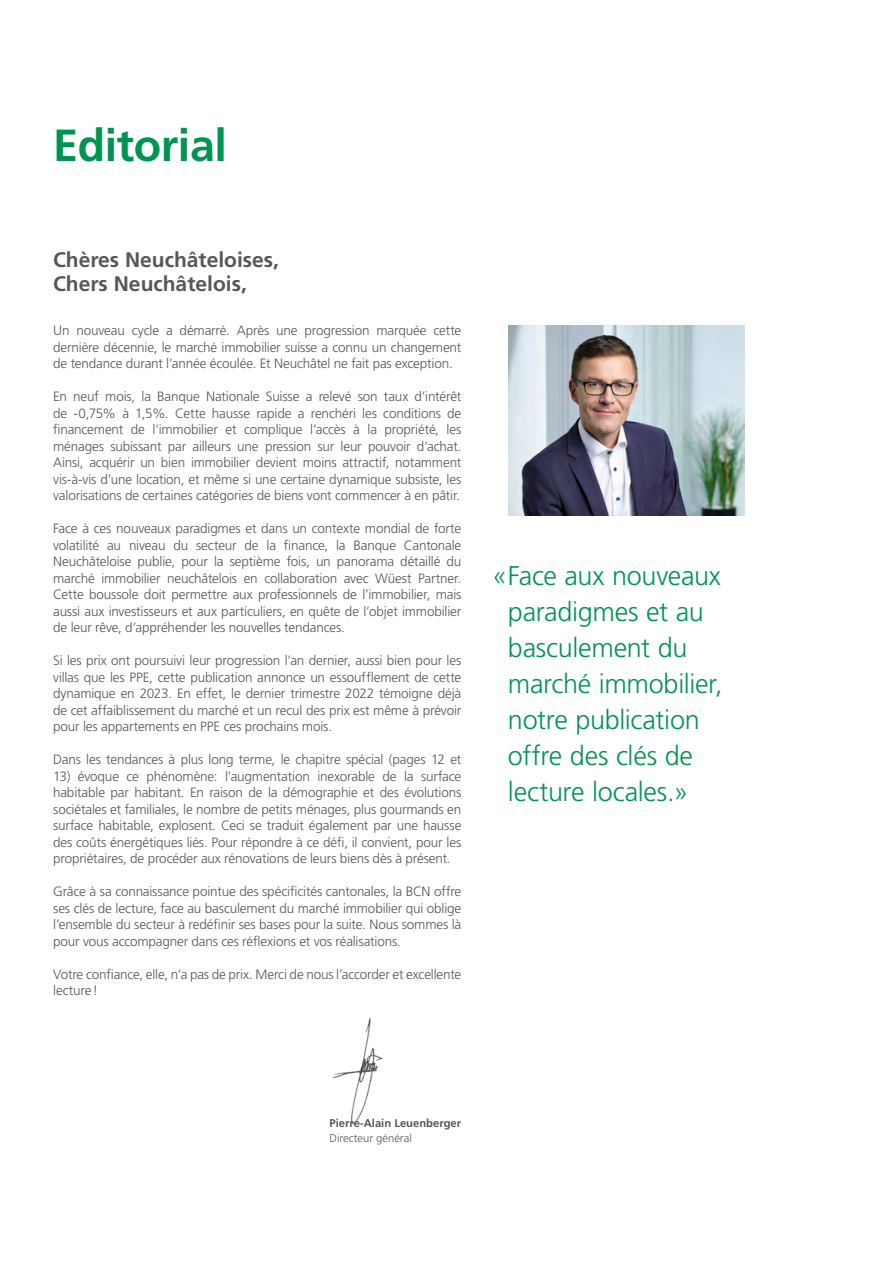
<style>
.page{position:relative;width:893px;height:1263px;background:#fff}
.page>*{position:absolute;margin:0;border:0;box-sizing:border-box;transform-origin:0 0}
.t1{font:700 45px "Frutiger LT Std";letter-spacing:-.01em;color:#009453}
.t2{font:300 27px/36px "Frutiger LT Std";letter-spacing:-.01em;color:#009453}
.t3{font:700 21px/24px "Frutiger LT Std";color:#575756}
.t4{font:300 13.5px/16.5px "Frutiger LT Std";letter-spacing:-.01em;color:#575756;text-align:justify}
.t5{font:700 11.25px "Frutiger LT Std";color:#575756}
.t6{font:300 11.25px "Frutiger LT Std";color:#575756}
</style>
<div class="page">
<img style="left:508px;top:325px;width:236px;height:191px">
<img style="left:332px;top:1017px;width:51px;height:108px">
<h1 class="t1" style="left:53px;top:119px;width:175px">Editorial</h1>
<h3 class="t3" style="left:53px;top:247px;width:227px">Chères Neuchâteloises,<br>Chers Neuchâtelois,</h3>
<p class="t4" style="left:53px;top:323px;width:410px">Un nouveau cycle a démarré. Après une progression marquée cette dernière décennie, le marché immobilier suisse a connu un changement de tendance durant l’année écoulée. Et Neuchâtel ne fait pas exception.</p>
<p class="t4" style="left:53px;top:389px;width:410px">En neuf mois, la Banque Nationale Suisse a relevé son taux d’intérêt de -0,75% à 1,5%. Cette hausse rapide a renchéri les conditions de financement de l’immobilier et complique l’accès à la propriété, les ménages subissant par ailleurs une pression sur leur pouvoir d’achat.<br>Ainsi, acquérir un bien immobilier devient moins attractif, notamment vis-à-vis d’une location, et même si une certaine dynamique subsiste, les valorisations de certaines catégories de biens vont commencer à en pâtir.</p>
<p class="t4" style="left:53px;top:521px;width:410px">Face à ces nouveaux paradigmes et dans un contexte mondial de forte volatilité au niveau du secteur de la finance, la Banque Cantonale Neuchâteloise publie, pour la septième fois, un panorama détaillé du marché immobilier neuchâtelois en collaboration avec Wüest Partner.<br>Cette boussole doit permettre aux professionnels de l’immobilier, mais aussi aux investisseurs et aux particuliers, en quête de l’objet immobilier de leur rêve, d’appréhender les nouvelles tendances.</p>
<p class="t4" style="left:53px;top:653px;width:410px">Si les prix ont poursuivi leur progression l’an dernier, aussi bien pour les villas que les PPE, cette publication annonce un essoufflement de cette dynamique en 2023. En effet, le dernier trimestre 2022 témoigne déjà de cet affaiblissement du marché et un recul des prix est même à prévoir pour les appartements en PPE ces prochains mois.</p>
<p class="t4" style="left:53px;top:752px;width:410px">Dans les tendances à plus long terme, le chapitre spécial (pages 12 et</p>
<p class="t4" style="left:53px;top:768px;width:410px">13) évoque ce phénomène: l’augmentation inexorable de la surface habitable par habitant. En raison de la démographie et des évolutions sociétales et familiales, le nombre de petits ménages, plus gourmands en surface habitable, explosent. Ceci se traduit également par une hausse des coûts énergétiques liés. Pour répondre à ce défi, il convient, pour les propriétaires, de procéder aux rénovations de leurs biens dès à présent.</p>
<p class="t4" style="left:53px;top:884px;width:410px">Grâce à sa connaissance pointue des spécificités cantonales, la BCN offre ses clés de lecture, face au basculement du marché immobilier qui oblige l’ensemble du secteur à redéfinir ses bases pour la suite. Nous sommes là pour vous accompagner dans ces réflexions et vos réalisations.</p>
<p class="t4" style="left:53px;top:966px;width:410px">Votre confiance, elle, n’a pas de prix. Merci de nous l’accorder et excellente lecture!</p>
<h2 class="t2" style="left:508px;top:558px;width:216px;text-indent:-16px">«Face aux nouveaux paradigmes et au basculement du marché immobilier, notre publication offre des clés de lecture locales.»</h2>
<p class="t5" style="left:330px;top:1116px;width:133px">Pierre-Alain Leuenberger</p>
<p class="t6" style="left:330px;top:1131px;width:84px">Directeur général</p>
</div>
